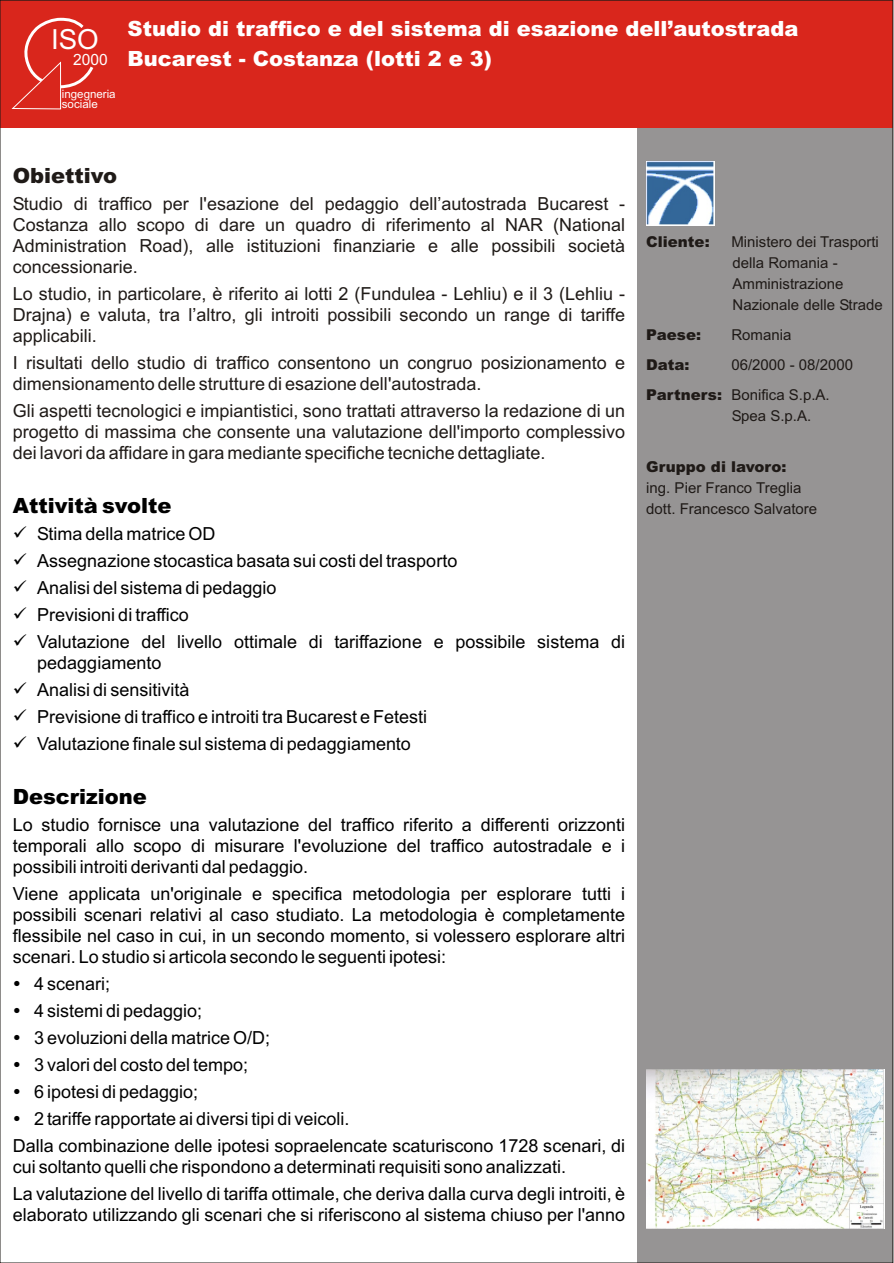
<style>
.page{position:relative;width:894px;height:1263px;background:#fff}
.page>*{position:absolute;margin:0;border:0;box-sizing:border-box;transform-origin:0 0}
.t1{font:27.75px "Arial";color:#fff}
.t2{font:900 21px/29.5px "Arial";color:#fff}
.t3{font:900 21px "Arial";color:#000}
.t4{font:900 21px "Arial";color:#1f1a17}
.t5{font:18px/21px "Arial";color:#000}
.t6{font:18px/21px "Arial";color:#1f1a17;text-align:justify}
.t7{font:15.6px "Arial";color:#fff}
.t8{font:15px/21px "Arial";color:#1f1a17}
.t9{font:900 15px "Arial";color:#1f1a17}
.t10{font:11.55px/10.4px "Arial";color:#fff}
.s1{font-weight:900}
</style>
<div class="page">
<div style="left:638px;top:0;width:255px;height:1263px;background:#969494"></div>
<div style="left:0;top:0;width:893px;height:128px;background:#d9261c"></div>
<svg style="left:11px;top:17px;width:83px;height:93px"></svg>
<img style="left:646px;top:162px;width:68px;height:64px">
<img style="left:646px;top:1069px;width:238px;height:160px">
<h1 class="t1" style="left:51px;top:29px;width:49px">ISO</h1>
<p class="t7" style="left:73px;top:54px;width:36px">2000</p>
<p class="t10" style="left:62px;top:90px;width:55px">ingegneria sociale</p>
<p class="t2" style="left:128px;top:16px;width:672px">Studio di traffico e del sistema di esazione dell’autostrada<br>Bucarest - Costanza (lotti 2 e 3)</p>
<p class="t4" style="left:13px;top:168px;width:106px">Obiettivo</p>
<p class="t6" style="left:13px;top:195px;width:614px">Studio di traffico per l'esazione del pedaggio dell’autostrada Bucarest - Costanza allo scopo di dare un quadro di riferimento al NAR (National Administration Road), alle istituzioni finanziarie e alle possibili società concessionarie.</p>
<p class="t6" style="left:13px;top:285px;width:614px">Lo studio, in particolare, è riferito ai lotti 2 (Fundulea - Lehliu) e il 3 (Lehliu - Drajna) e valuta, tra l’altro, gli introiti possibili secondo un range di tariffe applicabili.</p>
<p class="t6" style="left:13px;top:354px;width:614px">I risultati dello studio di traffico consentono un congruo posizionamento e dimensionamento delle strutture di esazione dell'autostrada.</p>
<p class="t6" style="left:13px;top:402px;width:614px">Gli aspetti tecnologici e impiantistici, sono trattati attraverso la redazione di un progetto di massima che consente una valutazione dell'importo complessivo dei lavori da affidare in gara mediante specifiche tecniche dettagliate.</p>
<p class="t3" style="left:13px;top:498px;width:160px">Attività svolte</p>
<p class="t5" style="left:13px;top:525px;width:204px">✓ Stima della matrice OD</p>
<p class="t5" style="left:13px;top:552px;width:446px">✓ Assegnazione stocastica basata sui costi del trasporto</p>
<p class="t5" style="left:13px;top:579px;width:265px">✓ Analisi del sistema di pedaggio</p>
<p class="t5" style="left:13px;top:606px;width:178px">✓ Previsioni di traffico</p>
<p class="t5" style="left:37px;top:633px;width:589px;text-indent:-25px">✓ Valutazione del livello ottimale di tariffazione e possibile sistema di pedaggiamento</p>
<p class="t5" style="left:13px;top:681px;width:178px">✓ Analisi di sensitività</p>
<p class="t5" style="left:13px;top:708px;width:416px">✓ Previsione di traffico e introiti tra Bucarest e Fetesti</p>
<p class="t5" style="left:13px;top:735px;width:400px">✓ Valutazione finale sul sistema di pedaggiamento</p>
<p class="t3" style="left:13px;top:789px;width:136px">Descrizione</p>
<p class="t5" style="left:13px;top:816px;width:614px;text-align:justify">Lo studio fornisce una valutazione del traffico riferito a differenti orizzonti temporali allo scopo di misurare l'evoluzione del traffico autostradale e i possibili introiti derivanti dal pedaggio.</p>
<p class="t5" style="left:13px;top:885px;width:614px;text-align:justify">Viene applicata un'originale e specifica metodologia per esplorare tutti i possibili scenari relativi al caso studiato. La metodologia è completamente flessibile nel caso in cui, in un secondo momento, si volessero esplorare altri scenari. Lo studio si articola secondo le seguenti ipotesi:</p>
<p class="t5" style="left:13px;top:975px;width:99px">• 4 scenari;</p>
<p class="t5" style="left:13px;top:1002px;width:191px">• 4 sistemi di pedaggio;</p>
<p class="t5" style="left:13px;top:1029px;width:259px">• 3 evoluzioni della matrice O/D;</p>
<p class="t5" style="left:13px;top:1056px;width:237px">• 3 valori del costo del tempo;</p>
<p class="t5" style="left:13px;top:1083px;width:187px">• 6 ipotesi di pedaggio;</p>
<p class="t5" style="left:13px;top:1107px;width:614px;line-height:27px">• 2 tariffe rapportate ai diversi tipi di veicoli.<br>Dalla combinazione delle ipotesi sopraelencate scaturiscono 1728 scenari, di</p>
<p class="t5" style="left:13px;top:1155px;width:614px;line-height:27px">cui soltanto quelli che rispondono a determinati requisiti sono analizzati.<br>La valutazione del livello di tariffa ottimale, che deriva dalla curva degli introiti, è</p>
<p class="t5" style="left:13px;top:1206px;width:614px">elaborato utilizzando gli scenari che si riferiscono al sistema chiuso per l'anno</p>
<p class="t9" style="left:646px;top:236px;width:65px">Cliente:</p>
<p class="t8" style="left:731px;top:232px;width:153px">Ministero dei Trasporti della Romania -<br>Amministrazione<br>Nazionale delle Strade</p>
<p class="t9" style="left:646px;top:329px;width:56px">Paese:</p>
<p class="t8" style="left:731px;top:325px;width:62px">Romania</p>
<p class="t9" style="left:646px;top:359px;width:45px">Data:</p>
<p class="t8" style="left:646px;top:351px;width:208px;line-height:30px;text-indent:85px">06/2000 - 08/2000<br><span class="s1">Partners:</span> Bonifica S.p.A.</p>
<p class="t8" style="left:732px;top:406px;width:81px">Spea S.p.A.</p>
<p class="t9" style="left:646px;top:461px;width:142px">Gruppo di lavoro:</p>
<p class="t8" style="left:646px;top:478px;width:173px">ing. Pier Franco Treglia dott. Francesco Salvatore</p>
</div>
